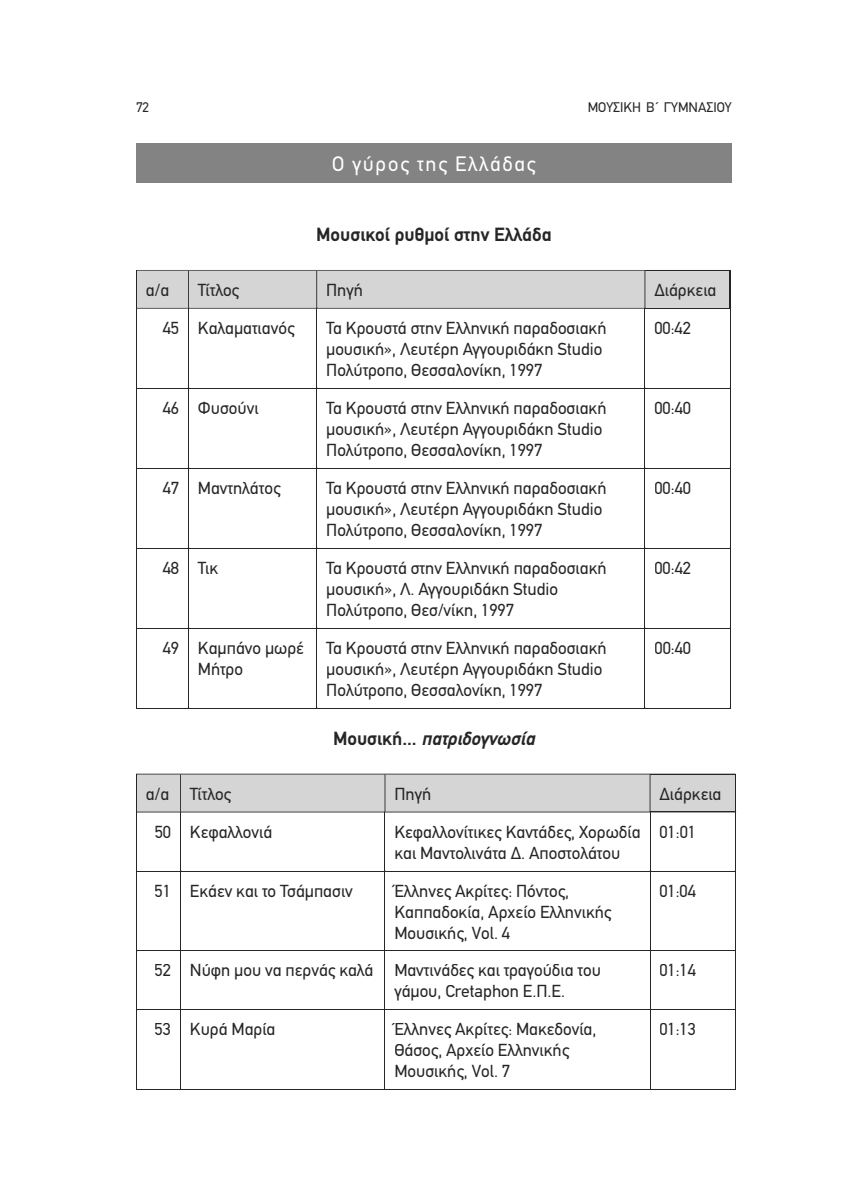
<style>
.page{position:relative;width:848px;height:1195px;background:#fff}
.page>*{position:absolute;margin:0;border:0;box-sizing:border-box;transform-origin:0 0}
.t1{font:21px "PF Din Text";letter-spacing:.08em;color:#fff}
.t2{font:700 19.25px "PF Din Text";color:#262626}
.t3{font:italic 700 19.25px "PF Din Text";color:#262626}
.t4{font:17.5px/21px "PF Din Text";color:#262626}
.t5{font:14px "PF Din Text";color:#262626}
.s1{font-style:normal}
</style>
<div class="page">
<div style="left:136px;top:143px;width:595px;height:40px;background:#838383"></div>
<hr style="left:136px;top:309px;width:1px;height:79px;background:#262626">
<hr style="left:136px;top:389px;width:1px;height:79px;background:#262626">
<hr style="left:136px;top:469px;width:1px;height:79px;background:#262626">
<hr style="left:136px;top:548px;width:1px;height:80px;background:#262626">
<hr style="left:136px;top:628px;width:1px;height:79px;background:#262626">
<svg style="left:136px;top:270px;width:594px;height:39px"></svg>
<hr style="left:644px;top:308px;width:86px;height:1px;background:#262626">
<hr style="left:136px;top:388px;width:52px;height:1px;background:#262626">
<hr style="left:188px;top:388px;width:128px;height:1px;background:#262626">
<hr style="left:316px;top:388px;width:328px;height:1px;background:#262626">
<hr style="left:644px;top:388px;width:86px;height:1px;background:#262626">
<hr style="left:136px;top:468px;width:52px;height:1px;background:#262626">
<hr style="left:188px;top:468px;width:128px;height:1px;background:#262626">
<hr style="left:316px;top:468px;width:328px;height:1px;background:#262626">
<hr style="left:644px;top:468px;width:86px;height:1px;background:#262626">
<hr style="left:136px;top:548px;width:52px;height:1px;background:#262626">
<hr style="left:188px;top:548px;width:128px;height:1px;background:#262626">
<hr style="left:316px;top:548px;width:328px;height:1px;background:#262626">
<hr style="left:644px;top:548px;width:86px;height:1px;background:#262626">
<hr style="left:136px;top:628px;width:52px;height:1px;background:#262626">
<hr style="left:188px;top:628px;width:128px;height:1px;background:#262626">
<hr style="left:316px;top:628px;width:328px;height:1px;background:#262626">
<hr style="left:644px;top:628px;width:86px;height:1px;background:#262626">
<hr style="left:136px;top:707px;width:52px;height:1px;background:#262626">
<hr style="left:188px;top:707px;width:128px;height:1px;background:#262626">
<hr style="left:316px;top:707px;width:328px;height:1px;background:#262626">
<hr style="left:644px;top:707px;width:86px;height:1px;background:#262626">
<hr style="left:188px;top:271px;width:1px;height:37px;background:#262626">
<hr style="left:316px;top:271px;width:1px;height:37px;background:#262626">
<hr style="left:644px;top:271px;width:1px;height:37px;background:#262626">
<hr style="left:730px;top:271px;width:1px;height:37px;background:#262626">
<hr style="left:729px;top:271px;width:1px;height:37px;background:#262626">
<hr style="left:188px;top:309px;width:1px;height:79px;background:#262626">
<hr style="left:316px;top:309px;width:1px;height:79px;background:#262626">
<hr style="left:644px;top:309px;width:1px;height:79px;background:#262626">
<hr style="left:729px;top:309px;width:1px;height:79px;background:#262626">
<hr style="left:188px;top:389px;width:1px;height:79px;background:#262626">
<hr style="left:316px;top:389px;width:1px;height:79px;background:#262626">
<hr style="left:644px;top:389px;width:1px;height:79px;background:#262626">
<hr style="left:729px;top:389px;width:1px;height:79px;background:#262626">
<hr style="left:188px;top:469px;width:1px;height:79px;background:#262626">
<hr style="left:316px;top:469px;width:1px;height:79px;background:#262626">
<hr style="left:644px;top:469px;width:1px;height:79px;background:#262626">
<hr style="left:729px;top:469px;width:1px;height:79px;background:#262626">
<hr style="left:188px;top:548px;width:1px;height:80px;background:#262626">
<hr style="left:316px;top:548px;width:1px;height:80px;background:#262626">
<hr style="left:644px;top:548px;width:1px;height:80px;background:#262626">
<hr style="left:729px;top:548px;width:1px;height:80px;background:#262626">
<hr style="left:188px;top:628px;width:1px;height:79px;background:#262626">
<hr style="left:316px;top:628px;width:1px;height:79px;background:#262626">
<hr style="left:644px;top:628px;width:1px;height:79px;background:#262626">
<hr style="left:729px;top:628px;width:1px;height:79px;background:#262626">
<div style="left:147px;top:284px;width:21px;height:12px;background:#d5d5d5"></div>
<div style="left:198px;top:284px;width:41px;height:15px;background:#d5d5d5"></div>
<div style="left:327px;top:284px;width:35px;height:15px;background:#d5d5d5"></div>
<div style="left:654px;top:284px;width:61px;height:15px;background:#d5d5d5"></div>
<hr style="left:136px;top:812px;width:1px;height:58px;background:#262626">
<hr style="left:136px;top:871px;width:1px;height:79px;background:#262626">
<hr style="left:136px;top:951px;width:1px;height:58px;background:#262626">
<hr style="left:136px;top:1010px;width:1px;height:79px;background:#262626">
<svg style="left:136px;top:773px;width:599px;height:39px"></svg>
<hr style="left:650px;top:811px;width:85px;height:1px;background:#262626">
<hr style="left:136px;top:870px;width:44px;height:1px;background:#262626">
<hr style="left:180px;top:870px;width:205px;height:1px;background:#262626">
<hr style="left:385px;top:870px;width:265px;height:1px;background:#262626">
<hr style="left:650px;top:870px;width:85px;height:1px;background:#262626">
<hr style="left:136px;top:950px;width:44px;height:1px;background:#262626">
<hr style="left:180px;top:950px;width:205px;height:1px;background:#262626">
<hr style="left:385px;top:950px;width:265px;height:1px;background:#262626">
<hr style="left:650px;top:950px;width:85px;height:1px;background:#262626">
<hr style="left:136px;top:1009px;width:44px;height:1px;background:#262626">
<hr style="left:180px;top:1009px;width:205px;height:1px;background:#262626">
<hr style="left:385px;top:1009px;width:265px;height:1px;background:#262626">
<hr style="left:650px;top:1009px;width:85px;height:1px;background:#262626">
<hr style="left:136px;top:1089px;width:44px;height:1px;background:#262626">
<hr style="left:180px;top:1089px;width:205px;height:1px;background:#262626">
<hr style="left:385px;top:1089px;width:265px;height:1px;background:#262626">
<hr style="left:650px;top:1089px;width:85px;height:1px;background:#262626">
<hr style="left:180px;top:774px;width:1px;height:37px;background:#262626">
<hr style="left:385px;top:774px;width:1px;height:37px;background:#262626">
<hr style="left:384px;top:774px;width:1px;height:37px;background:#262626">
<hr style="left:650px;top:774px;width:1px;height:37px;background:#262626">
<hr style="left:649px;top:774px;width:1px;height:37px;background:#262626">
<hr style="left:735px;top:774px;width:1px;height:37px;background:#262626">
<hr style="left:734px;top:774px;width:1px;height:37px;background:#262626">
<hr style="left:180px;top:812px;width:1px;height:58px;background:#262626">
<hr style="left:384px;top:812px;width:1px;height:58px;background:#262626">
<hr style="left:649px;top:812px;width:1px;height:58px;background:#262626">
<hr style="left:734px;top:812px;width:1px;height:58px;background:#262626">
<hr style="left:180px;top:871px;width:1px;height:79px;background:#262626">
<hr style="left:384px;top:871px;width:1px;height:79px;background:#262626">
<hr style="left:649px;top:871px;width:1px;height:79px;background:#262626">
<hr style="left:734px;top:871px;width:1px;height:79px;background:#262626">
<hr style="left:180px;top:951px;width:1px;height:58px;background:#262626">
<hr style="left:384px;top:951px;width:1px;height:58px;background:#262626">
<hr style="left:649px;top:951px;width:1px;height:58px;background:#262626">
<hr style="left:734px;top:951px;width:1px;height:58px;background:#262626">
<hr style="left:180px;top:1010px;width:1px;height:79px;background:#262626">
<hr style="left:384px;top:1010px;width:1px;height:79px;background:#262626">
<hr style="left:649px;top:1010px;width:1px;height:79px;background:#262626">
<hr style="left:734px;top:1010px;width:1px;height:79px;background:#262626">
<div style="left:147px;top:787px;width:21px;height:13px;background:#d5d5d5"></div>
<div style="left:190px;top:787px;width:41px;height:16px;background:#d5d5d5"></div>
<div style="left:395px;top:787px;width:35px;height:16px;background:#d5d5d5"></div>
<div style="left:659px;top:787px;width:61px;height:16px;background:#d5d5d5"></div>
<p class="t5" style="left:136px;top:102px;width:15px">72</p>
<p class="t5" style="left:587px;top:102px;width:145px">ΜΟΥΣΙΚΗ Β΄ ΓΥΜΝΑΣΙΟΥ</p>
<p class="t1" style="left:332px;top:156px;width:205px">Ο γύρος της Ελλάδας</p>
<p class="t2" style="left:316px;top:228px;width:237px">Μουσικοί ρυθμοί στην Ελλάδα</p>
<p class="t4" style="left:146px;top:281px;width:25px">α/α</p>
<p class="t4" style="left:198px;top:281px;width:43px">Τίτλος</p>
<p class="t4" style="left:326px;top:281px;width:38px">Πηγή</p>
<p class="t4" style="left:654px;top:281px;width:63px">Διάρκεια</p>
<p class="t4" style="left:163px;top:319px;width:133px">45 Καλαματιανός</p>
<p class="t4" style="left:326px;top:319px;width:282px">Τα Κρουστά στην Ελληνική παραδοσιακή μουσική», Λευτέρη Αγγουριδάκη Studio<br>Πολύτροπο, Θεσσαλονίκη, 1997</p>
<p class="t4" style="left:654px;top:319px;width:38px">00:42</p>
<p class="t4" style="left:163px;top:399px;width:97px">46 Φυσούνι</p>
<p class="t4" style="left:326px;top:399px;width:282px">Τα Κρουστά στην Ελληνική παραδοσιακή μουσική», Λευτέρη Αγγουριδάκη Studio<br>Πολύτροπο, Θεσσαλονίκη, 1997</p>
<p class="t4" style="left:654px;top:399px;width:38px">00:40</p>
<p class="t4" style="left:163px;top:479px;width:119px">47 Μαντηλάτος</p>
<p class="t4" style="left:326px;top:479px;width:282px">Τα Κρουστά στην Ελληνική παραδοσιακή μουσική», Λευτέρη Αγγουριδάκη Studio<br>Πολύτροπο, Θεσσαλονίκη, 1997</p>
<p class="t4" style="left:654px;top:479px;width:38px">00:40</p>
<p class="t4" style="left:163px;top:559px;width:57px">48 Τικ</p>
<p class="t4" style="left:326px;top:559px;width:282px">Τα Κρουστά στην Ελληνική παραδοσιακή μουσική», Λ. Αγγουριδάκη Studio<br>Πολύτροπο, Θεσ/νίκη, 1997</p>
<p class="t4" style="left:654px;top:559px;width:38px">00:42</p>
<p class="t4" style="left:198px;top:639px;width:107px;text-indent:-35px">49 Καμπάνο μωρέ<br>Μήτρο</p>
<p class="t4" style="left:326px;top:639px;width:282px">Τα Κρουστά στην Ελληνική παραδοσιακή μουσική», Λευτέρη Αγγουριδάκη Studio<br>Πολύτροπο, Θεσσαλονίκη, 1997</p>
<p class="t4" style="left:654px;top:639px;width:38px">00:40</p>
<p class="t3" style="left:333px;top:727px;width:203px"><span class="s1">Μουσική...</span> πατριδογνωσία</p>
<p class="t4" style="left:146px;top:785px;width:87px">α/α Τίτλος</p>
<p class="t4" style="left:394px;top:785px;width:38px">Πηγή</p>
<p class="t4" style="left:659px;top:785px;width:63px">Διάρκεια</p>
<p class="t4" style="left:155px;top:823px;width:119px">50 Κεφαλλονιά</p>
<p class="t4" style="left:394px;top:823px;width:247px">Κεφαλλονίτικες Καντάδες, Χορωδία και Μαντολινάτα Δ. Αποστολάτου</p>
<p class="t4" style="left:659px;top:823px;width:38px">01:01</p>
<p class="t4" style="left:155px;top:881px;width:200px">51 Εκάεν και το Τσάμπασιν</p>
<p class="t4" style="left:394px;top:881px;width:218px">Έλληνες Ακρίτες: Πόντος,<br>Καππαδοκία, Αρχείο Ελληνικής<br>Μουσικής, Vol. 4</p>
<p class="t4" style="left:659px;top:881px;width:38px">01:04</p>
<p class="t4" style="left:394px;top:961px;width:208px;text-indent:-240px">52 Νύφη μου να περνάς καλά Μαντινάδες και τραγούδια του γάμου, Cretaphon Ε.Π.Ε.</p>
<p class="t4" style="left:659px;top:961px;width:38px">01:14</p>
<p class="t4" style="left:155px;top:1020px;width:122px">53 Κυρά Μαρία</p>
<p class="t4" style="left:394px;top:1020px;width:203px">Έλληνες Ακρίτες: Μακεδονία,<br>Θάσος, Αρχείο Ελληνικής<br>Μουσικής, Vol. 7</p>
<p class="t4" style="left:659px;top:1020px;width:38px">01:13</p>
</div>
